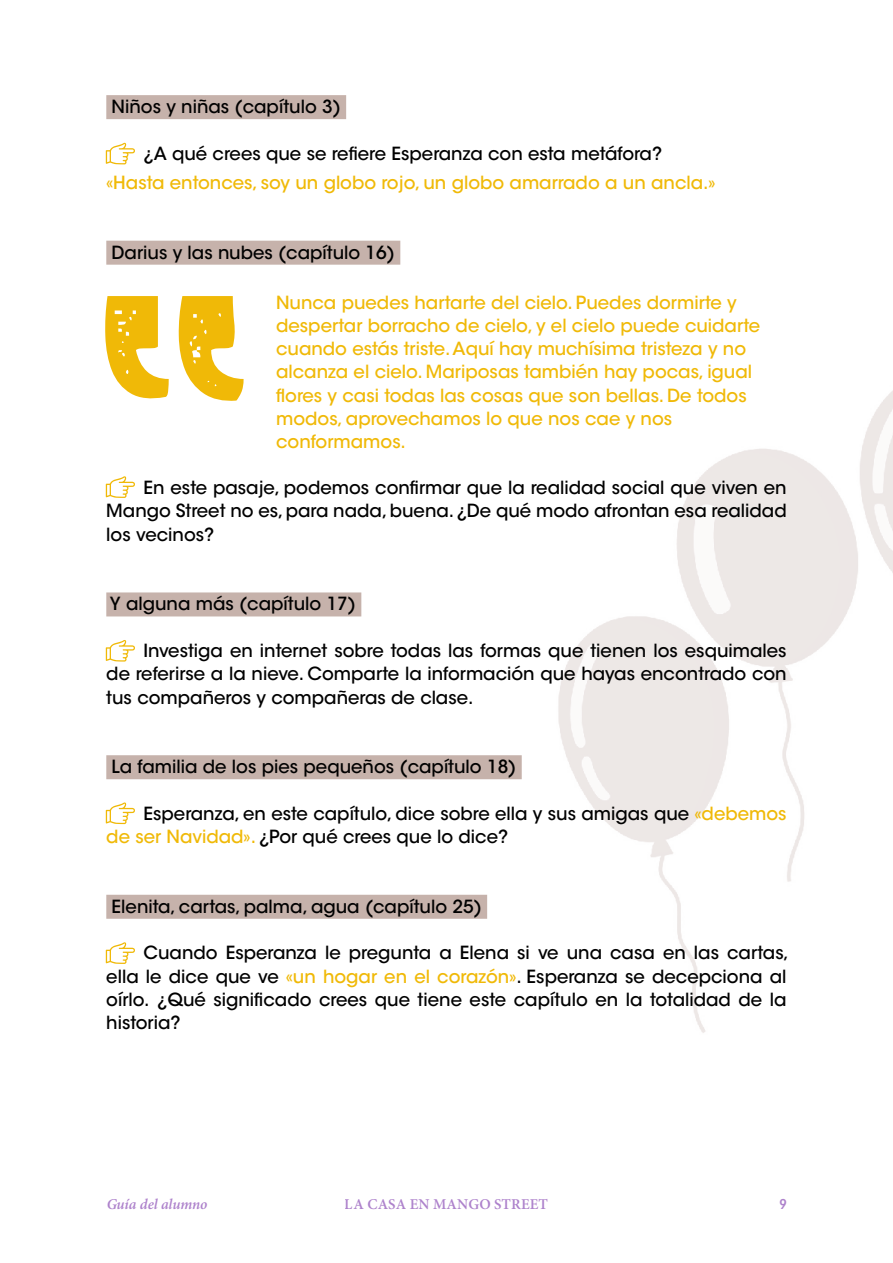
<style>
.page{position:relative;width:893px;height:1263px;background:#fff}
.page>*{position:absolute;margin:0;border:0;box-sizing:border-box;transform-origin:0 0}
.t1{font:500 18px/23.2px "ITC Avant Garde Std";color:#000;text-align:justify}
.t2{font:500 18px/23.2px "ITC Avant Garde Std";color:#f0b907}
.t3{font:600 15px "Minion Pro";letter-spacing:.01em;color:#9963bf}
.t4{font:italic 600 15px "Minion Pro";letter-spacing:-.01em;color:#9963bf}
.t5{font:600 condensed 13.5px "ITC Avant Garde Std";color:#9963bf}
.s1{color:#f0b907}
</style>
<div class="page">
<img style="left:443px;top:391px;width:450px;height:642px">
<div style="left:106px;top:95px;width:240px;height:24px;background:#c6b2ab"></div>
<div style="left:106px;top:241px;width:294px;height:24px;background:#c6b2ab"></div>
<div style="left:106px;top:592px;width:255px;height:24px;background:#c6b2ab"></div>
<div style="left:106px;top:755px;width:416px;height:24px;background:#c6b2ab"></div>
<div style="left:106px;top:895px;width:381px;height:24px;background:#c6b2ab"></div>
<svg style="left:105px;top:296px;width:139px;height:105px"></svg>
<svg style="left:106px;top:142px;width:29px;height:23px"></svg>
<svg style="left:106px;top:476px;width:29px;height:22px"></svg>
<svg style="left:106px;top:640px;width:29px;height:22px"></svg>
<svg style="left:106px;top:802px;width:29px;height:23px"></svg>
<svg style="left:106px;top:942px;width:29px;height:22px"></svg>
<p class="t1" style="left:112px;top:95px;width:231px">Niños y niñas (capítulo 3)</p>
<p class="t1" style="left:144px;top:142px;width:520px">¿A qué crees que se refiere Esperanza con esta metáfora?</p>
<p class="t2" style="left:106px;top:171px;width:611px">«Hasta entonces, soy un globo rojo, un globo amarrado a un ancla.»</p>
<p class="t1" style="left:112px;top:241px;width:285px">Darius y las nubes (capítulo 16)</p>
<p class="t2" style="left:276px;top:290px;width:486px">Nunca puedes hartarte del cielo. Puedes dormirte y despertar borracho de cielo, y el cielo puede cuidarte cuando estás triste. Aquí hay muchísima tristeza y no alcanza el cielo. Mariposas también hay pocas, igual flores y casi todas las cosas que son bellas. De todos modos, aprovechamos lo que nos cae y nos conformamos.</p>
<p class="t1" style="left:106px;top:476px;width:682px;text-indent:37px">En este pasaje, podemos confirmar que la realidad social que viven en Mango Street no es, para nada, buena. ¿De qué modo afrontan esa realidad los vecinos?</p>
<p class="t1" style="left:110px;top:592px;width:248px">Y alguna más (capítulo 17)</p>
<p class="t1" style="left:106px;top:639px;width:682px;text-indent:37px">Investiga en internet sobre todas las formas que tienen los esquimales de referirse a la nieve. Comparte la información que hayas encontrado con tus compañeros y compañeras de clase.</p>
<p class="t1" style="left:112px;top:755px;width:406px">La familia de los pies pequeños (capítulo 18)</p>
<p class="t1" style="left:106px;top:802px;width:682px;text-indent:37px">Esperanza, en este capítulo, dice sobre ella y sus amigas que <span class="s1">«debemos de ser Navidad».</span> ¿Por qué crees que lo dice?</p>
<p class="t1" style="left:112px;top:895px;width:372px">Elenita, cartas, palma, agua (capítulo 25)</p>
<p class="t1" style="left:106px;top:941px;width:684px;text-align:left;text-indent:37px">Cuando Esperanza le pregunta a Elena si ve una casa en las cartas, ella le dice que ve <span class="s1">«un hogar en el corazón»</span>. Esperanza se decepciona al oírlo. ¿Qué significado crees que tiene este capítulo en la totalidad de la historia?</p>
<p class="t4" style="left:106px;top:1195px;width:103px">Guía del alumno</p>
<p class="t3" style="left:345px;top:1195px;width:205px">LA CASA EN MANGO STREET</p>
<p class="t5" style="left:779px;top:1196px;width:9px">9</p>
</div>
